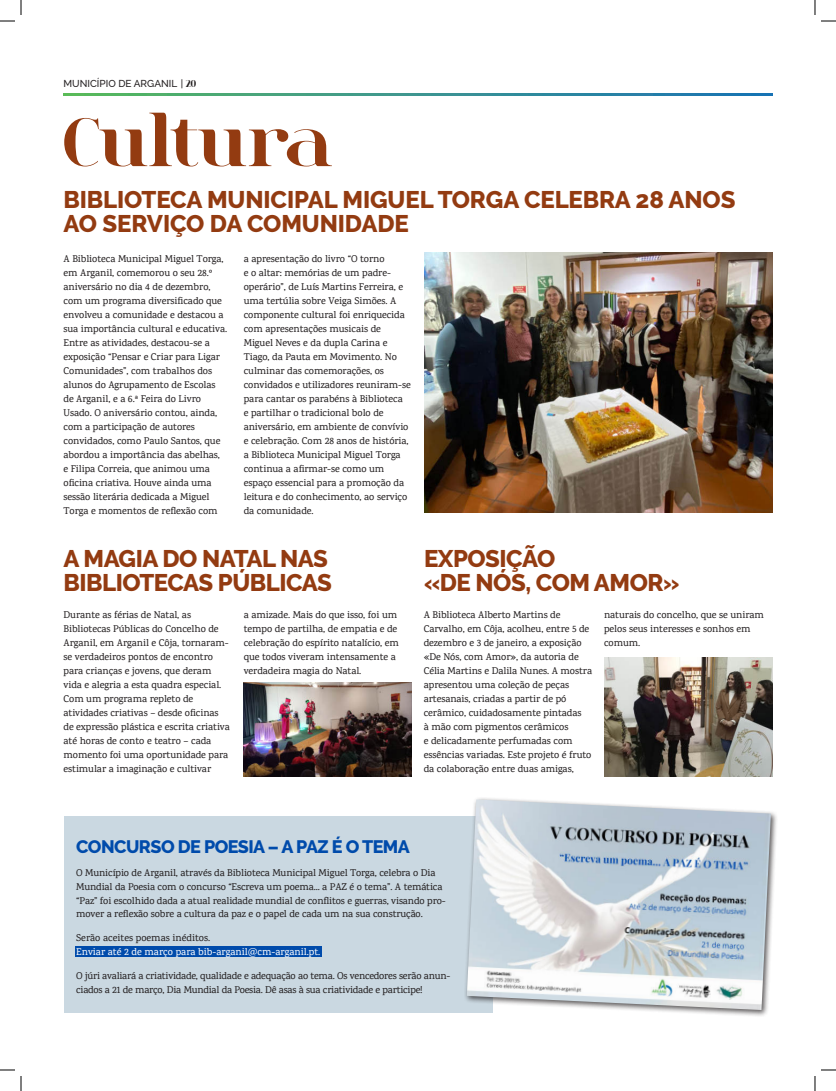
<style>
.page{position:relative;width:836px;height:1091px;background:#fff}
.page>*{position:absolute;margin:0;border:0;box-sizing:border-box;transform-origin:0 0}
.t1{font:700 72px "spinwerad";color:#933b11}
.t2{font:800 24px/24px "Raleway";letter-spacing:-.02em;color:#933b11}
.t3{font:800 18px "Raleway";letter-spacing:-.03em;color:#004bab}
.t4{font:500 10px/14px "Karma";letter-spacing:-.005em;color:#231f20}
.t5{font:500 10px "Karma";color:#fff}
.t6{font:500 10px "Raleway";color:#231f20}
.s1{font-family:"spinwerad";font-weight:700}
</style>
<div class="page">
<div style="left:64px;top:816px;width:428px;height:196px;background:#cad8e1"></div>
<img style="left:424px;top:252px;width:348px;height:261px">
<img style="left:244px;top:682px;width:168px;height:95px">
<img style="left:604px;top:657px;width:168px;height:120px">
<div style="left:464px;top:796px;width:314px;height:221px;background:#231f20;opacity:.75"></div>
<img style="left:467px;top:799px;width:304px;height:211px">
<div style="left:75px;top:946px;width:246px;height:11px;background:#004bab"></div>
<svg style="left:0;top:0;width:22px;height:22px"></svg>
<svg style="left:0;top:1069px;width:22px;height:22px"></svg>
<svg style="left:814px;top:0;width:22px;height:22px"></svg>
<svg style="left:814px;top:1069px;width:22px;height:22px"></svg>
<p class="t6" style="left:64px;top:78px;width:134px">MUNICÍPIO DE ARGANIL | <span class="s1">20</span></p>
<h1 class="t1" style="left:64px;top:91px;width:271px">Cultura</h1>
<h2 class="t2" style="left:64px;top:188px;width:673px">BIBLIOTECA MUNICIPAL MIGUEL TORGA CELEBRA 28 ANOS<br>AO SERVIÇO DA COMUNIDADE</h2>
<p class="t4" style="left:64px;top:251px;width:165px">A Biblioteca Municipal Miguel Torga, em Arganil, comemorou o seu 28.º aniversário no dia 4 de dezembro, com um programa diversificado que envolveu a comunidade e destacou a sua importância cultural e educativa.<br>Entre as atividades, destacou-se a exposição “Pensar e Criar para Ligar Comunidades”, com trabalhos dos alunos do Agrupamento de Escolas de Arganil, e a 6.ª Feira do Livro Usado. O aniversário contou, ainda, com a participação de autores convidados, como Paulo Santos, que abordou a importância das abelhas, e Filipa Correia, que animou uma oficina criativa. Houve ainda uma sessão literária dedicada a Miguel Torga e momentos de reflexão com</p>
<p class="t4" style="left:244px;top:251px;width:169px">a apresentação do livro “O torno<br>e o altar: memórias de um padre&shy;operário”, de Luís Martins Ferreira, e uma tertúlia sobre Veiga Simões. A componente cultural foi enriquecida com apresentações musicais de Miguel Neves e da dupla Carina e Tiago, da Pauta em Movimento. No culminar das comemorações, os convidados e utilizadores reuniram-se para cantar os parabéns à Biblioteca<br>e partilhar o tradicional bolo de aniversário, em ambiente de convívio e celebração. Com 28 anos de história, a Biblioteca Municipal Miguel Torga continua a afirmar-se como um espaço essencial para a promoção da leitura e do conhecimento, ao serviço da comunidade.</p>
<h2 class="t2" style="left:64px;top:547px;width:270px">A MAGIA DO NATAL NAS<br>BIBLIOTECAS PÚBLICAS</h2>
<h2 class="t2" style="left:424px;top:547px;width:257px">EXPOSIÇÃO<br>«DE NÓS, COM AMOR»</h2>
<p class="t4" style="left:64px;top:607px;width:168px">Durante as férias de Natal, as Bibliotecas Públicas do Concelho de Arganil, em Arganil e Côja, tornaram&shy;se verdadeiros pontos de encontro para crianças e jovens, que deram vida e alegria a esta quadra especial.<br>Com um programa repleto de atividades criativas – desde oficinas de expressão plástica e escrita criativa até horas de conto e teatro – cada momento foi uma oportunidade para estimular a imaginação e cultivar</p>
<p class="t4" style="left:244px;top:607px;width:157px">a amizade. Mais do que isso, foi um tempo de partilha, de empatia e de celebração do espírito natalício, em que todos viveram intensamente a verdadeira magia do Natal.</p>
<p class="t4" style="left:424px;top:607px;width:170px">A Biblioteca Alberto Martins de Carvalho, em Côja, acolheu, entre 5 de dezembro e 3 de janeiro, a exposição «De Nós, com Amor», da autoria de Célia Martins e Dalila Nunes. A mostra apresentou uma coleção de peças artesanais, criadas a partir de pó cerâmico, cuidadosamente pintadas<br>à mão com pigmentos cerâmicos<br>e delicadamente perfumadas com essências variadas. Este projeto é fruto da colaboração entre duas amigas,</p>
<p class="t4" style="left:604px;top:607px;width:161px">naturais do concelho, que se uniram pelos seus interesses e sonhos em comum.</p>
<h3 class="t3" style="left:76px;top:837px;width:335px">CONCURSO DE POESIA – A PAZ É O TEMA</h3>
<p class="t4" style="left:76px;top:866px;width:371px;line-height:13.7px">O Município de Arganil, através da Biblioteca Municipal Miguel Torga, celebra o Dia Mundial da Poesia com o concurso “Escreva um poema... a PAZ é o tema”. A temática “Paz” foi escolhido dada a atual realidade mundial de conflitos e guerras, visando pro&shy;mover a reflexão sobre a cultura da paz e o papel de cada um na sua construção.</p>
<p class="t4" style="left:76px;top:930px;width:135px">Serão aceites poemas inéditos.</p>
<p class="t5" style="left:76px;top:945px;width:246px">Enviar até 2 de março para bib-arganil@cm-arganil.pt.</p>
<p class="t4" style="left:76px;top:969px;width:376px;line-height:13.7px">O júri avaliará a criatividade, qualidade e adequação ao tema. Os vencedores serão anun&shy;ciados a 21 de março, Dia Mundial da Poesia. Dê asas à sua criatividade e participe!</p>
</div>
